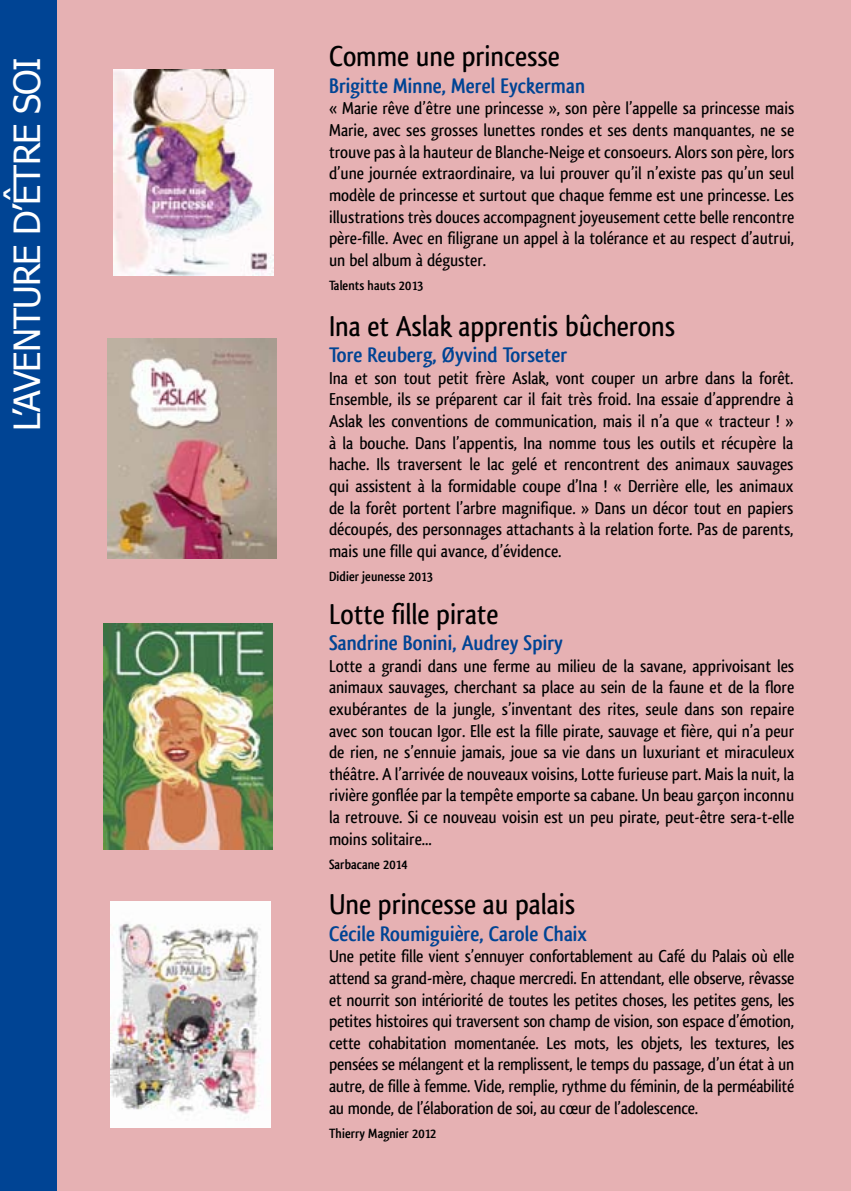
<style>
.page{position:relative;width:851px;height:1191px;background:#fff}
.page>*{position:absolute;margin:0;border:0;box-sizing:border-box;transform-origin:0 0}
.t1{font:36px "Tahoma";letter-spacing:-.025em;color:#fff}
.t2{font:500 30px "Qlassik";color:#000}
.t3{font:700 22px "Qlassik";color:#004494}
.t4{font:500 18px/21.6px "Qlassik";color:#000;text-align:justify}
.t5{font:700 14px "Qlassik";color:#000}
</style>
<div class="page">
<div style="left:46px;top:0;width:804px;height:1191px;background:#e6b1b3"></div>
<div style="left:0;top:0;width:57px;height:1191px;background:#004494"></div>
<img style="left:113px;top:69px;width:160px;height:206px">
<img style="left:108px;top:338px;width:169px;height:220px">
<img style="left:103px;top:624px;width:169px;height:225px">
<img style="left:111px;top:901px;width:159px;height:226px">
<h1 class="t1" style="left:3px;top:431px;width:375px;rotate:-90deg">L’AVENTURE D’ÊTRE SOI</h1>
<h2 class="t2" style="left:329px;top:39px;width:232px">Comme une princesse</h2>
<p class="t3" style="left:329px;top:73px;width:257px">Brigitte Minne, Merel Eyckerman</p>
<p class="t4" style="left:329px;top:98px;width:466px">« Marie rêve d’être une princesse », son père l’appelle sa princesse mais Marie, avec ses grosses lunettes rondes et ses dents manquantes, ne se trouve pas à la hauteur de Blanche-Neige et consoeurs. Alors son père, lors d’une journée extraordinaire, va lui prouver qu’il n’existe pas qu’un seul modèle de princesse et surtout que chaque femme est une princesse. Les illustrations très douces accompagnent joyeusement cette belle rencontre père-fille. Avec en filigrane un appel à la tolérance et au respect d’autrui, un bel album à déguster.</p>
<p class="t5" style="left:329px;top:277px;width:96px">Talents hauts 2013</p>
<h2 class="t2" style="left:329px;top:308px;width:347px">Ina et Aslak apprentis bûcherons</h2>
<p class="t3" style="left:329px;top:342px;width:239px">Tore Reuberg, Øyvind Torseter</p>
<p class="t4" style="left:329px;top:367px;width:466px">Ina et son tout petit frère Aslak, vont couper un arbre dans la forêt.<br>Ensemble, ils se préparent car il fait très froid. Ina essaie d’apprendre à Aslak les conventions de communication, mais il n’a que « tracteur ! » à la bouche. Dans l’appentis, Ina nomme tous les outils et récupère la hache. Ils traversent le lac gelé et rencontrent des animaux sauvages qui assistent à la formidable coupe d’Ina ! « Derrière elle, les animaux de la forêt portent l’arbre magnifique. » Dans un décor tout en papiers découpés, des personnages attachants à la relation forte. Pas de parents, mais une fille qui avance, d’évidence.</p>
<p class="t5" style="left:329px;top:568px;width:106px">Didier jeunesse 2013</p>
<h2 class="t2" style="left:329px;top:596px;width:171px">Lotte fille pirate</h2>
<p class="t3" style="left:329px;top:630px;width:235px">Sandrine Bonini, Audrey Spiry</p>
<p class="t4" style="left:329px;top:655px;width:466px">Lotte a grandi dans une ferme au milieu de la savane, apprivoisant les animaux sauvages, cherchant sa place au sein de la faune et de la flore exubérantes de la jungle, s’inventant des rites, seule dans son repaire avec son toucan Igor. Elle est la fille pirate, sauvage et fière, qui n’a peur de rien, ne s’ennuie jamais, joue sa vie dans un luxuriant et miraculeux théâtre. A l’arrivée de nouveaux voisins, Lotte furieuse part. Mais la nuit, la rivière gonflée par la tempête emporte sa cabane. Un beau garçon inconnu la retrouve. Si ce nouveau voisin est un peu pirate, peut-être sera-t-elle moins solitaire...</p>
<p class="t5" style="left:329px;top:855px;width:80px">Sarbacane 2014</p>
<h2 class="t2" style="left:329px;top:887px;width:247px">Une princesse au palais</h2>
<p class="t3" style="left:329px;top:920px;width:259px">Cécile Roumiguière, Carole Chaix</p>
<p class="t4" style="left:329px;top:945px;width:466px">Une petite fille vient s’ennuyer confortablement au Café du Palais où elle attend sa grand-mère, chaque mercredi. En attendant, elle observe, rêvasse et nourrit son intériorité de toutes les petites choses, les petites gens, les petites histoires qui traversent son champ de vision, son espace d’émotion, cette cohabitation momentanée. Les mots, les objets, les textures, les pensées se mélangent et la remplissent, le temps du passage, d’un état à un autre, de fille à femme. Vide, remplie, rythme du féminin, de la perméabilité au monde, de l’élaboration de soi, au cœur de l’adolescence.</p>
<p class="t5" style="left:329px;top:1124px;width:109px">Thierry Magnier 2012</p>
</div>
